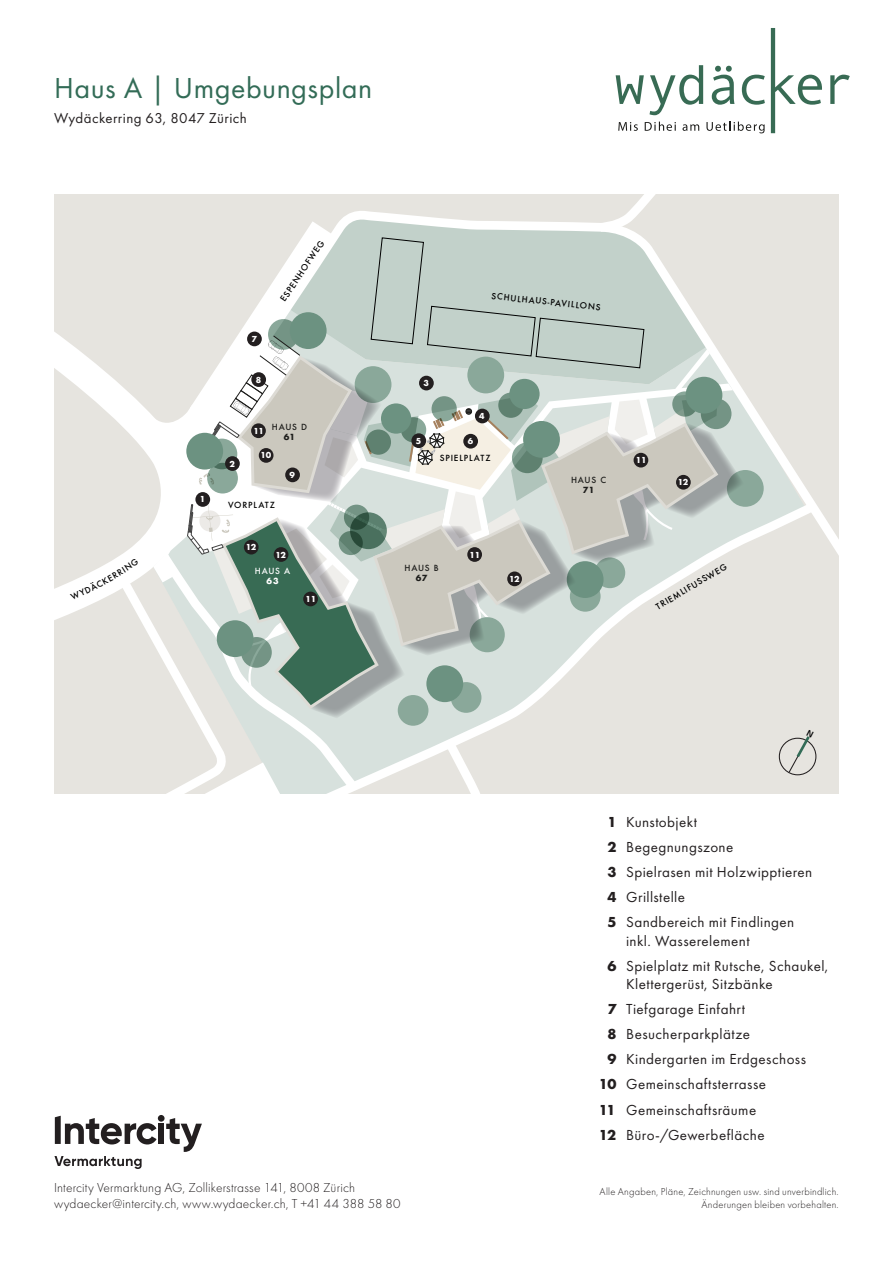
<style>
.page{position:relative;width:893px;height:1263px;background:#fff}
.page>*{position:absolute;margin:0;border:0;box-sizing:border-box;transform-origin:0 0}
.t1{font:30px "Futura PT";letter-spacing:.015em;color:#336c57}
.t2{font:15px/25px "Futura PT";letter-spacing:.03em;color:#231f20}
.t3{font:14.85px "Futura PT";letter-spacing:.025em;color:#231f20}
.t4{font:300 13.5px/16.2px "Futura PT";letter-spacing:.01em;color:#231f20}
.t5{font:300 10.5px/13.5px "Futura PT";letter-spacing:.02em;color:#231f20;text-align:right}
.t6{font:700 9.15px "Futura PT";letter-spacing:-.04em;color:#fff}
.t7{font:500 8.25px "Futura";letter-spacing:.1em;color:#000}
.t8{font:500 8.25px "Futura";letter-spacing:.1em;color:#1d1d1b}
.t9{font:700 8.25px "Futura";color:#1d1d1b}
.t10{font:500 8.25px "Futura";color:#fff}
.t11{font:700 8.25px "Futura";color:#fff}
.s1{font-weight:700}
</style>
<div class="page">
<div style="left:745px;top:588px;width:74px;height:206px;background:#e6e4df"></div>
<svg style="left:745px;top:207px;width:94px;height:381px;background:#e6e5e0"></svg>
<svg style="left:54px;top:202px;width:16px;height:479px;background:#e9e7e3"></svg>
<div style="left:727px;top:470px;width:37px;height:37px;background:#8aa89a;border-radius:50%"></div>
<div style="left:158px;top:1115px;width:7px;height:7px;background:#231f20;border-radius:50%"></div>
<div style="left:158px;top:1124px;width:6px;height:20px;background:#231f20"></div>
<svg style="left:166px;top:1118px;width:36px;height:34px"></svg>
<svg style="left:55px;top:1116px;width:102px;height:28px"></svg>
<svg style="left:54px;top:1156px;width:88px;height:13px"></svg>
<svg style="left:616px;top:65px;width:87px;height:50px"></svg>
<svg style="left:712px;top:66px;width:22px;height:39px"></svg>
<svg style="left:742px;top:75px;width:23px;height:30px"></svg>
<svg style="left:771px;top:28px;width:51px;height:105px"></svg>
<svg style="left:830px;top:75px;width:20px;height:29px"></svg>
<svg style="left:618px;top:122px;width:20px;height:9px"></svg>
<svg style="left:645px;top:122px;width:31px;height:9px"></svg>
<svg style="left:682px;top:124px;width:17px;height:7px"></svg>
<svg style="left:706px;top:122px;width:59px;height:11px"></svg>
<div style="left:779px;top:738px;width:37px;height:37px;border:1px solid #231f20;border-radius:50%"></div>
<svg style="left:70px;top:194px;width:675px;height:600px;background:#d0d5d0"></svg>
<svg style="left:788px;top:729px;width:26px;height:45px"></svg>
<h1 class="t1" style="left:54px;top:71px;width:320px">Haus A | Umgebungsplan</h1>
<p class="t3" style="left:54px;top:109px;width:194px">Wydäckerring 63, 8047 Zürich</p>
<p class="t6" style="left:200px;top:493px;width:7px">1</p>
<p class="t6" style="left:229px;top:458px;width:7px">2</p>
<p class="t6" style="left:251px;top:333px;width:7px">7</p>
<p class="t6" style="left:256px;top:374px;width:7px">8</p>
<p class="t7" style="left:278px;top:297px;width:73px;rotate:-56deg">ESPENHOFWEG</p>
<p class="t6" style="left:253px;top:425px;width:12px">11</p>
<p class="t8" style="left:272px;top:421px;width:37px">HAUS D</p>
<p class="t9" style="left:284px;top:431px;width:13px">61</p>
<p class="t6" style="left:261px;top:449px;width:12px">10</p>
<p class="t6" style="left:290px;top:469px;width:7px">9</p>
<p class="t7" style="left:228px;top:499px;width:48px">VORPLATZ</p>
<p class="t6" style="left:246px;top:541px;width:12px">12</p>
<p class="t6" style="left:276px;top:549px;width:12px">12</p>
<p class="t10" style="left:255px;top:565px;width:37px">HAUS A</p>
<p class="t11" style="left:267px;top:575px;width:14px">63</p>
<p class="t6" style="left:306px;top:593px;width:12px">11</p>
<p class="t6" style="left:423px;top:377px;width:7px">3</p>
<p class="t7" style="left:492px;top:290px;width:111px;rotate:6deg">SCHULHAUS-PAVILLONS</p>
<p class="t6" style="left:479px;top:410px;width:7px">4</p>
<p class="t6" style="left:416px;top:435px;width:7px">5</p>
<p class="t6" style="left:468px;top:435px;width:7px">6</p>
<p class="t7" style="left:440px;top:452px;width:52px">SPIELPLATZ</p>
<p class="t8" style="left:404px;top:562px;width:36px">HAUS B</p>
<p class="t9" style="left:416px;top:571px;width:13px">67</p>
<p class="t6" style="left:470px;top:549px;width:12px">11</p>
<p class="t6" style="left:509px;top:573px;width:12px">12</p>
<p class="t8" style="left:571px;top:474px;width:37px">HAUS C</p>
<p class="t9" style="left:583px;top:483px;width:13px">71</p>
<p class="t6" style="left:636px;top:454px;width:12px">11</p>
<p class="t6" style="left:678px;top:476px;width:12px">12</p>
<p class="t7" style="left:654px;top:602px;width:82px;rotate:-31deg">TRIEMLIFUSSWEG</p>
<p class="t2" style="left:608px;top:809px;width:206px"><span class="s1">1</span> Kunstobjekt<br><span class="s1">2</span> Begegnungszone<br><span class="s1">3</span> Spielrasen mit Holzwipptieren<br><span class="s1">4</span> Grillstelle<br><span class="s1">5</span> Sandbereich mit Findlingen</p>
<p class="t2" style="left:608px;top:928px;width:222px;text-indent:18px">inkl. Wasserelement<br><span class="s1">6</span> Spielplatz mit Rutsche, Schaukel,</p>
<p class="t2" style="left:626px;top:971px;width:148px">Klettergerüst, Sitzbänke</p>
<p class="t2" style="left:608px;top:996px;width:139px"><span class="s1">7</span> Tiefgarage Einfahrt</p>
<p class="t2" style="left:608px;top:1022px;width:144px"><span class="s1">8</span> Besucherparkplätze</p>
<p class="t2" style="left:608px;top:1047px;width:200px"><span class="s1">9</span> Kindergarten im Erdgeschoss</p>
<p class="t2" style="left:599px;top:1072px;width:169px"><span class="s1">10</span> Gemeinschaftsterrasse</p>
<p class="t2" style="left:599px;top:1097px;width:159px"><span class="s1">11</span> Gemeinschaftsräume</p>
<p class="t2" style="left:599px;top:1122px;width:167px"><span class="s1">12</span> Büro-/Gewerbefläche</p>
<p class="t4" style="left:54px;top:1179px;width:348px">Intercity Vermarktung AG, Zollikerstrasse 141, 8008 Zürich wydaecker@intercity.ch, www.wydaecker.ch, T +41 44 388 58 80</p>
<p class="t5" style="left:600px;top:1184px;width:241px">Alle Angaben, Pläne, Zeichnungen usw. sind unverbindlich.<br>Änderungen bleiben vorbehalten.</p>
</div>
